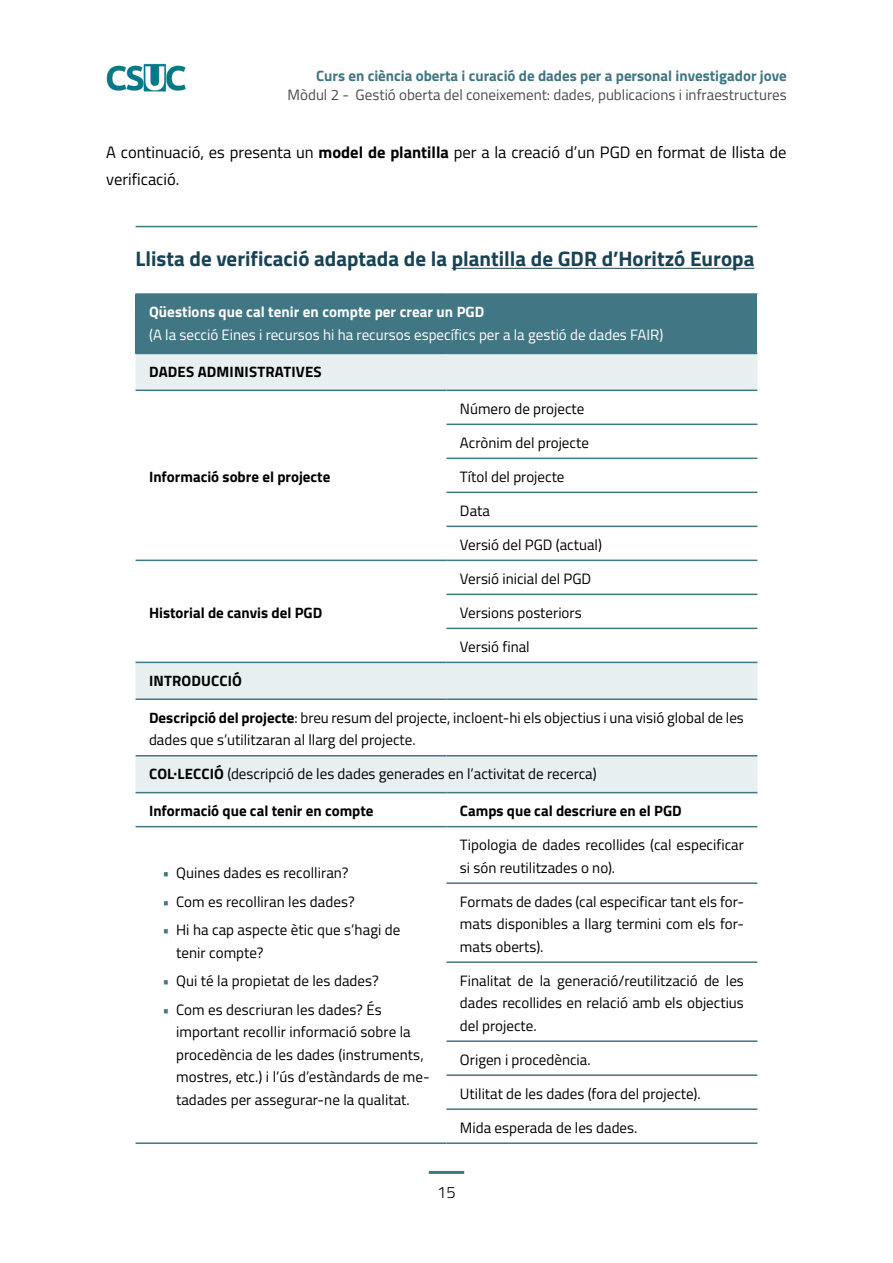
<style>
.page{position:relative;width:893px;height:1263px;background:#fff}
.page>*{position:absolute;margin:0;border:0;box-sizing:border-box;transform-origin:0 0}
.t1{font:700 21px "Titillium Web";color:#194254}
.t2{font:16.5px/27px "Titillium Web";color:#000}
.t3{font:300 16.5px "Titillium Web";color:#000}
.t4{font:15px/22.5px "Titillium Web";color:#000}
.t5{font:700 15px "Titillium Web";color:#000}
.t6{font:15px "Titillium Web";color:#fff}
.t7{font:15px "Titillium Web";color:#4c4a4b}
.t8{font:700 15px "Titillium Web";color:#417684}
.t9{font:700 15px "Titillium Web";letter-spacing:.005em;color:#fff}
.s1{font-weight:700}
.s2{color:#417684}
</style>
<div class="page">
<img style="left:106px;top:64px;width:80px;height:27px">
<hr style="left:429px;top:1171px;width:35px;height:3px;background:#417684">
<hr style="left:136px;top:226px;width:621px;height:1px;background:#417684">
<hr style="left:452px;top:268px;width:302px;height:1px;background:#194254">
<div style="left:136px;top:294px;width:621px;height:59px;background:#417684"></div>
<svg style="left:136px;top:354px;width:621px;height:438px"></svg>
<hr style="left:446px;top:424px;width:311px;height:1px;background:#417684">
<hr style="left:446px;top:458px;width:311px;height:1px;background:#417684">
<hr style="left:446px;top:492px;width:311px;height:1px;background:#417684">
<hr style="left:446px;top:526px;width:311px;height:1px;background:#417684">
<hr style="left:446px;top:560px;width:311px;height:1px;background:#417684">
<hr style="left:446px;top:594px;width:311px;height:1px;background:#417684">
<hr style="left:446px;top:628px;width:311px;height:1px;background:#417684">
<hr style="left:136px;top:662px;width:310px;height:1px;background:#417684">
<hr style="left:446px;top:662px;width:311px;height:1px;background:#417684">
<hr style="left:136px;top:560px;width:310px;height:1px;background:#417684">
<hr style="left:136px;top:698px;width:310px;height:2px;background:#417684">
<hr style="left:446px;top:698px;width:311px;height:2px;background:#417684">
<hr style="left:446px;top:826px;width:311px;height:1px;background:#417684">
<hr style="left:446px;top:882px;width:311px;height:2px;background:#417684">
<hr style="left:446px;top:961px;width:311px;height:2px;background:#417684">
<hr style="left:446px;top:1040px;width:311px;height:2px;background:#417684">
<hr style="left:446px;top:1074px;width:311px;height:2px;background:#417684">
<hr style="left:446px;top:1108px;width:311px;height:2px;background:#417684">
<hr style="left:136px;top:755px;width:310px;height:1px;background:#417684">
<hr style="left:446px;top:755px;width:311px;height:1px;background:#417684">
<hr style="left:136px;top:792px;width:310px;height:1px;background:#417684">
<hr style="left:446px;top:792px;width:311px;height:1px;background:#417684">
<hr style="left:136px;top:826px;width:310px;height:1px;background:#417684">
<hr style="left:136px;top:293px;width:310px;height:2px;background:#417684">
<hr style="left:446px;top:293px;width:311px;height:2px;background:#417684">
<hr style="left:136px;top:353px;width:310px;height:1px;background:#417684">
<hr style="left:446px;top:353px;width:311px;height:1px;background:#417684">
<hr style="left:136px;top:390px;width:310px;height:1px;background:#417684">
<hr style="left:446px;top:390px;width:311px;height:1px;background:#417684">
<hr style="left:136px;top:1142px;width:310px;height:2px;background:#417684">
<hr style="left:446px;top:1142px;width:311px;height:2px;background:#417684">
<p class="t8" style="left:316px;top:64px;width:472px">Curs en ciència oberta i curació de dades per a personal investigador jove</p>
<p class="t7" style="left:288px;top:84px;width:501px">Mòdul 2 - Gestió oberta del coneixement: dades, publicacions i infraestructures</p>
<p class="t2" style="left:106px;top:138px;width:682px">A continuació, es presenta un <span class="s1">model de plantilla</span> per a la creació d’un PGD en format de llista de verificació.</p>
<h1 class="t1" style="left:136px;top:243px;width:620px">Llista de verificació adaptada de la plantilla de GDR d’Horitzó Europa</h1>
<p class="t9" style="left:149px;top:301px;width:337px">Qüestions que cal tenir en compte per crear un PGD</p>
<p class="t6" style="left:149px;top:324px;width:516px">(A la secció Eines i recursos hi ha recursos específics per a la gestió de dades FAIR)</p>
<p class="t5" style="left:149px;top:360px;width:174px">DADES ADMINISTRATIVES</p>
<p class="t5" style="left:149px;top:465px;width:183px">Informació sobre el projecte</p>
<p class="t5" style="left:149px;top:601px;width:175px">Historial de canvis del PGD</p>
<p class="t4" style="left:460px;top:396px;width:126px">Número de projecte</p>
<p class="t4" style="left:460px;top:430px;width:130px">Acrònim del projecte</p>
<p class="t4" style="left:460px;top:464px;width:106px">Títol del projecte</p>
<p class="t4" style="left:460px;top:498px;width:31px">Data</p>
<p class="t4" style="left:460px;top:532px;width:143px">Versió del PGD (actual)</p>
<p class="t4" style="left:460px;top:566px;width:133px">Versió inicial del PGD</p>
<p class="t4" style="left:460px;top:600px;width:123px">Versions posteriors</p>
<p class="t4" style="left:460px;top:634px;width:71px">Versió final</p>
<p class="t5" style="left:149px;top:669px;width:94px">INTRODUCCIÓ</p>
<p class="t4" style="left:149px;top:705px;width:596px"><span class="s1">Descripció del projecte</span>: breu resum del projecte, incloent-hi els objectius i una visió global de les dades que s’utilitzaran al llarg del projecte.</p>
<p class="t4" style="left:149px;top:762px;width:449px"><span class="s1">COL·LECCIÓ</span> (descripció de les dades generades en l’activitat de recerca)</p>
<p class="t5" style="left:149px;top:799px;width:226px">Informació que cal tenir en compte</p>
<p class="t5" style="left:460px;top:799px;width:223px">Camps que cal descriure en el PGD</p>
<p class="t4" style="left:163px;top:861px;width:187px"><span class="s2">•</span> Quines dades es recolliran?</p>
<p class="t4" style="left:163px;top:889px;width:194px"><span class="s2">•</span> Com es recolliran les dades?</p>
<p class="t4" style="left:176px;top:918px;width:226px;text-indent:-14px"><span class="s2">•</span> Hi ha cap aspecte ètic que s’hagi de tenir compte?</p>
<p class="t4" style="left:163px;top:969px;width:218px"><span class="s2">•</span> Qui té la propietat de les dades?</p>
<p class="t4" style="left:176px;top:997px;width:255px;text-indent:-14px"><span class="s2">•</span> Com es descriuran les dades? És important recollir informació sobre la procedència de les dades (instruments, mostres, etc.) i l’ús d’estàndards de me&shy;tadades per assegurar-ne la qualitat.</p>
<p class="t4" style="left:460px;top:833px;width:285px">Tipologia de dades recollides (cal especificar si són reutilitzades o no).</p>
<p class="t4" style="left:460px;top:889px;width:285px;text-align:justify">Formats de dades (cal especificar tant els for&shy;mats disponibles a llarg termini com els for&shy;mats oberts).</p>
<p class="t4" style="left:460px;top:968px;width:285px;text-align:justify">Finalitat de la generació/reutilització de les dades recollides en relació amb els objectius del projecte.</p>
<p class="t4" style="left:460px;top:1047px;width:132px">Origen i procedència.</p>
<p class="t4" style="left:460px;top:1081px;width:242px">Utilitat de les dades (fora del projecte).</p>
<p class="t4" style="left:460px;top:1115px;width:179px">Mida esperada de les dades.</p>
<p class="t3" style="left:437px;top:1180px;width:20px">15</p>
</div>
